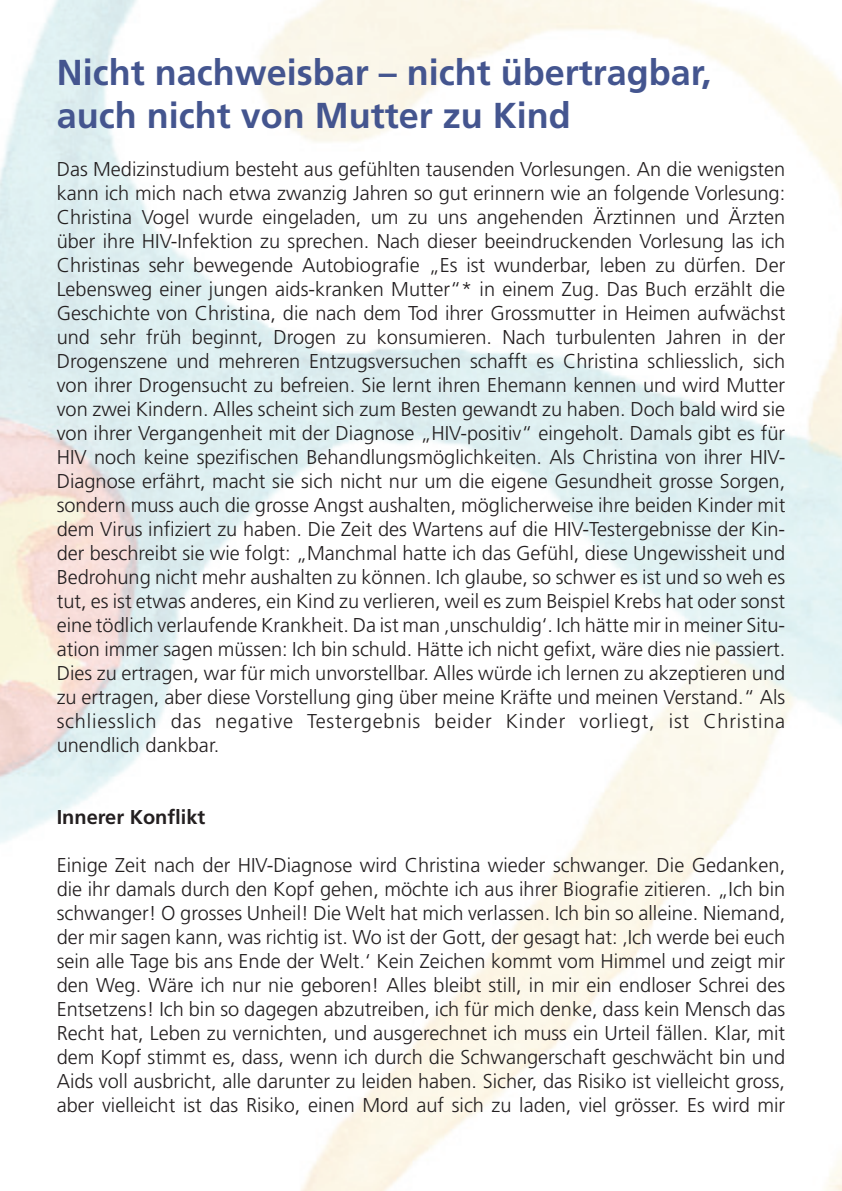
<style>
.page{position:relative;width:842px;height:1191px;background:#fff}
.page>*{position:absolute;margin:0;border:0;box-sizing:border-box;transform-origin:0 0}
.t1{font:700 36px/43.2px "Frutiger";color:#44558f}
.t2{font:300 20px/24px "Frutiger";color:#231f20;text-align:justify}
.t3{font:700 20px "Frutiger";color:#231f20}
</style>
<div class="page">
<h1 class="t1" style="left:57px;top:50px;width:656px">Nicht nachweisbar – nicht übertragbar, auch nicht von Mutter zu Kind</h1>
<p class="t2" style="left:57px;top:157px;width:730px">Das Medizinstudium besteht aus gefühlten tausenden Vorlesungen. An die wenigsten kann ich mich nach etwa zwanzig Jahren so gut erinnern wie an folgende Vorlesung:<br>Christina Vogel wurde eingeladen, um zu uns angehenden Ärztinnen und Ärzten über ihre HIV-Infektion zu sprechen. Nach dieser beeindruckenden Vorlesung las ich Christinas sehr bewegende Autobiografie „Es ist wunderbar, leben zu dürfen. Der Lebensweg einer jungen aids-kranken Mutter“* in einem Zug. Das Buch erzählt die Geschichte von Christina, die nach dem Tod ihrer Grossmutter in Heimen aufwächst und sehr früh beginnt, Drogen zu konsumieren. Nach turbulenten Jahren in der Drogenszene und mehreren Entzugsversuchen schafft es Christina schliesslich, sich von ihrer Drogensucht zu befreien. Sie lernt ihren Ehemann kennen und wird Mutter von zwei Kindern. Alles scheint sich zum Besten gewandt zu haben. Doch bald wird sie von ihrer Vergangenheit mit der Diagnose „HIV-positiv“ eingeholt. Damals gibt es für HIV noch keine spezifischen Behandlungsmöglichkeiten. Als Christina von ihrer HIV-Diagnose erfährt, macht sie sich nicht nur um die eigene Gesundheit grosse Sorgen, sondern muss auch die grosse Angst aushalten, möglicherweise ihre beiden Kinder mit dem Virus infiziert zu haben. Die Zeit des Wartens auf die HIV-Testergebnisse der Kin&shy;der beschreibt sie wie folgt: „Manchmal hatte ich das Gefühl, diese Ungewissheit und Bedrohung nicht mehr aushalten zu können. Ich glaube, so schwer es ist und so weh es tut, es ist etwas anderes, ein Kind zu verlieren, weil es zum Beispiel Krebs hat oder sonst eine tödlich verlaufende Krankheit. Da ist man ‚unschuldig‘. Ich hätte mir in meiner Situ&shy;ation immer sagen müssen: Ich bin schuld. Hätte ich nicht gefixt, wäre dies nie passiert.<br>Dies zu ertragen, war für mich unvorstellbar. Alles würde ich lernen zu akzeptieren und zu ertragen, aber diese Vorstellung ging über meine Kräfte und meinen Verstand.“ Als schliesslich das negative Testergebnis beider Kinder vorliegt, ist Christina unendlich dankbar.</p>
<p class="t3" style="left:57px;top:805px;width:150px">Innerer Konflikt</p>
<p class="t2" style="left:57px;top:853px;width:730px">Einige Zeit nach der HIV-Diagnose wird Christina wieder schwanger. Die Gedanken, die ihr damals durch den Kopf gehen, möchte ich aus ihrer Biografie zitieren. „Ich bin schwanger! O grosses Unheil! Die Welt hat mich verlassen. Ich bin so alleine. Niemand, der mir sagen kann, was richtig ist. Wo ist der Gott, der gesagt hat: ‚Ich werde bei euch sein alle Tage bis ans Ende der Welt.‘ Kein Zeichen kommt vom Himmel und zeigt mir den Weg. Wäre ich nur nie geboren! Alles bleibt still, in mir ein endloser Schrei des Entsetzens! Ich bin so dagegen abzutreiben, ich für mich denke, dass kein Mensch das Recht hat, Leben zu vernichten, und ausgerechnet ich muss ein Urteil fällen. Klar, mit dem Kopf stimmt es, dass, wenn ich durch die Schwangerschaft geschwächt bin und Aids voll ausbricht, alle darunter zu leiden haben. Sicher, das Risiko ist vielleicht gross, aber vielleicht ist das Risiko, einen Mord auf sich zu laden, viel grösser. Es wird mir</p>
</div>
